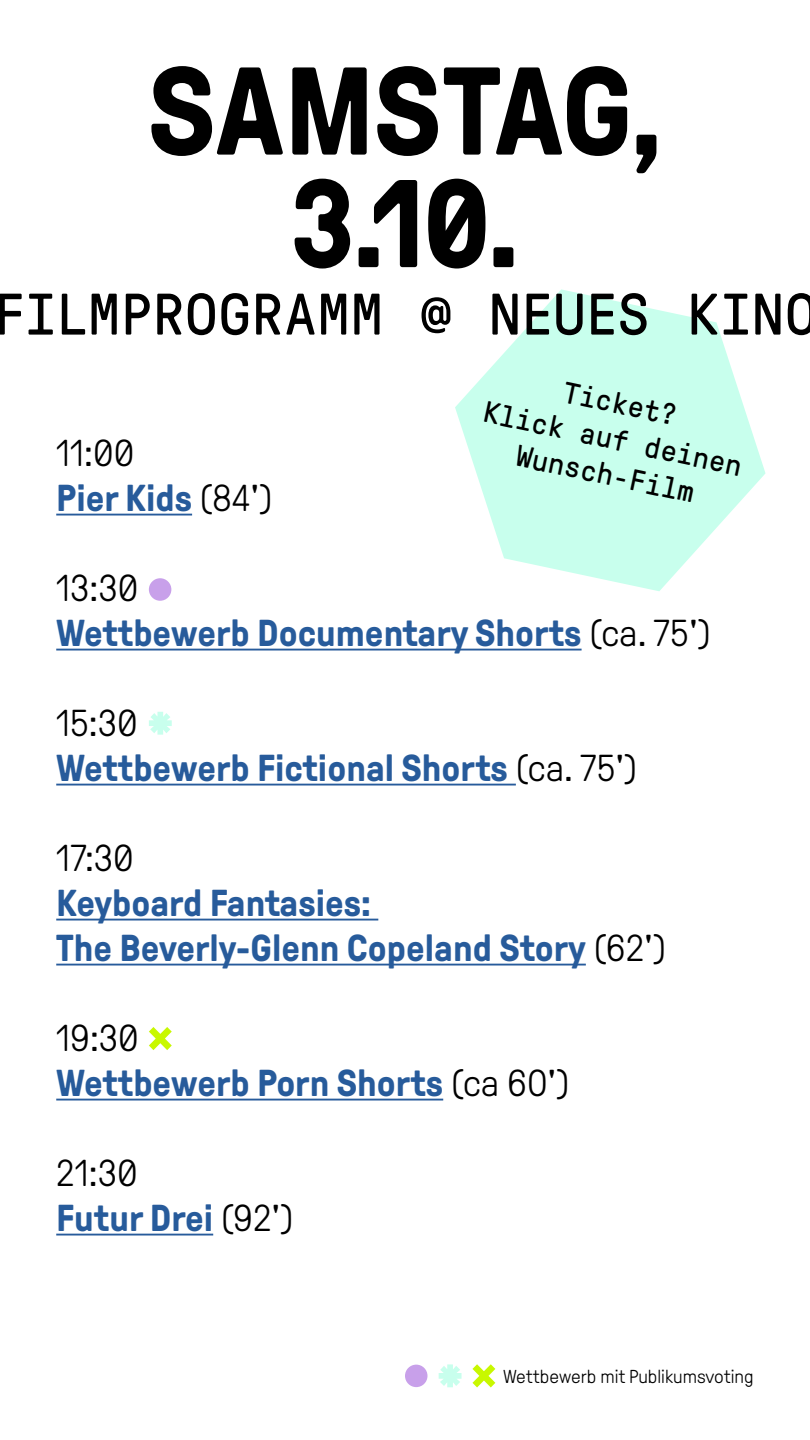
<style>
.page{position:relative;width:810px;height:1440px;background:#fff}
.page>*{position:absolute;margin:0;border:0;box-sizing:border-box;transform-origin:0 0}
.t1{font:700 124.5px/112.6px "GT Pressura";letter-spacing:-.01em;color:#000;text-align:center}
.t2{font:58.5px "GT Pressura Mono";letter-spacing:.005em;color:#000}
.t3{font:700 37.5px/45px "GT Pressura";color:#275b9b}
.t4{font:300 37.5px/45px "GT Pressura";color:#000}
.t5{font:30px/36px "GT Pressura Mono";color:#000;text-align:center}
.t6{font:300 18.75px "GT Pressura";color:#000}
.s1{font-weight:700;color:#275b9b}
.s2{font-weight:300;color:#000}
</style>
<div class="page">
<svg style="left:455px;top:289px;width:311px;height:302px;fill:#c8ffed"></svg>
<hr style="left:56px;top:514px;width:136px;height:2px;background:#275b9b">
<hr style="left:56px;top:649px;width:526px;height:2px;background:#275b9b">
<hr style="left:56px;top:784px;width:460px;height:2px;background:#275b9b">
<hr style="left:56px;top:919px;width:322px;height:2px;background:#275b9b">
<hr style="left:56px;top:964px;width:530px;height:2px;background:#275b9b">
<hr style="left:56px;top:1099px;width:387px;height:2px;background:#275b9b">
<hr style="left:56px;top:1234px;width:157px;height:2px;background:#275b9b">
<svg style="left:149px;top:712px;width:23px;height:23px"></svg>
<div style="left:149px;top:578px;width:22px;height:23px;background:#c8a0ea;border-radius:50%"></div>
<svg style="left:149px;top:1027px;width:23px;height:23px"></svg>
<svg style="left:439px;top:1364px;width:23px;height:23px"></svg>
<div style="left:405px;top:1365px;width:22px;height:22px;background:#c8a0ea;border-radius:50%"></div>
<svg style="left:472px;top:1364px;width:23px;height:23px"></svg>
<h1 class="t1" style="left:148px;top:57px;width:516px">SAMSTAG,<br>3.10.</h1>
<h2 class="t2" style="left:-7px;top:284px;width:826px">FILMPROGRAMM @ NEUES KINO</h2>
<p class="t4" style="left:56px;top:431px;width:218px">11:00<br><span class="s1">Pier Kids</span> (84')</p>
<p class="t5" style="left:495px;top:359px;width:266px;rotate:12deg">Ticket?<br>Klick auf deinen<br>Wunsch-Film</p>
<p class="t3" style="left:56px;top:566px;width:656px"><span class="s2">13:30<br></span>Wettbewerb Documentary Shorts <span class="s2">(ca. 75')</span></p>
<p class="t3" style="left:56px;top:701px;width:583px"><span class="s2">15:30<br></span>Wettbewerb Fictional Shorts <span class="s2">(ca. 75')</span></p>
<p class="t4" style="left:56px;top:836px;width:79px">17:30</p>
<p class="t3" style="left:56px;top:881px;width:611px">Keyboard Fantasies:<br>The Beverly-Glenn Copeland Story <span class="s2">(62')</span></p>
<p class="t3" style="left:56px;top:1016px;width:515px"><span class="s2">19:30<br></span>Wettbewerb Porn Shorts <span class="s2">(ca 60')</span></p>
<p class="t4" style="left:56px;top:1151px;width:239px">21:30<br><span class="s1">Futur Drei</span> (92')</p>
<p class="t6" style="left:503px;top:1367px;width:252px">Wettbewerb mit Publikumsvoting</p>
</div>
